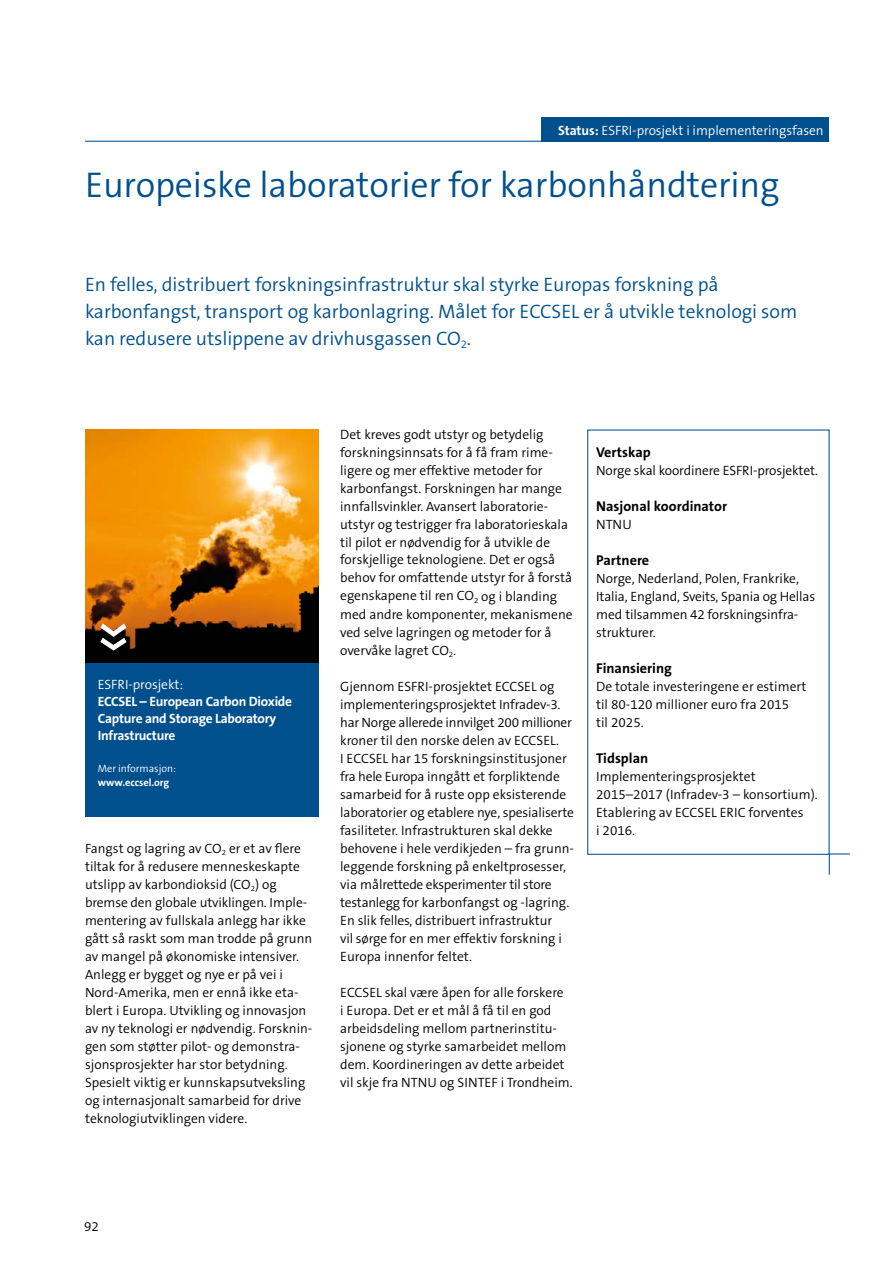
<style>
.page{position:relative;width:893px;height:1263px;background:#fff}
.page>*{position:absolute;margin:0;border:0;box-sizing:border-box;transform-origin:0 0}
.t1{font:300 36px "The Sans B4";letter-spacing:-.005em;color:#00508d}
.t2{font:300 19.5px/27px "The Sans B4";letter-spacing:-.005em;color:#00508d}
.t3{font:700 14.25px "The Sans B7";color:#000}
.t4{font:300 13.5px/18px "The Sans B4";color:#000}
.t5{font:700 13.5px/17.2px "The Sans B7";letter-spacing:-.02em;color:#fff}
.t6{font:300 13.5px "The Sans B4";letter-spacing:-.005em;color:#fff}
.t7{font:300 10.5px "The Sans B4";letter-spacing:-.005em;color:#fff}
.t8{font:700 10.5px "The Sans B7";letter-spacing:-.005em;color:#fff}
.s1{font-family:"The Sans B7";font-weight:700}
</style>
<div class="page">
<img style="left:85px;top:429px;width:234px;height:234px">
<div style="left:85px;top:663px;width:234px;height:154px;background:#00508d"></div>
<div style="left:542px;top:118px;width:287px;height:24px;background:#00508d"></div>
<hr style="left:85px;top:141px;width:744px;height:1px;background:#00508d">
<svg style="left:100px;top:623px;width:27px;height:28px"></svg>
<svg style="left:829px;top:853px;width:21px;height:22px"></svg>
<p class="t6" style="left:558px;top:123px;width:267px"><span class="s1">Status:</span> ESFRI-prosjekt i implementeringsfasen</p>
<h1 class="t1" style="left:85px;top:166px;width:696px">Europeiske laboratorier for karbonhåndtering</h1>
<h2 class="t2" style="left:85px;top:272px;width:714px">En felles, distribuert forskningsinfrastruktur skal styrke Europas forskning på karbonfangst, transport og karbonlagring. Målet for ECCSEL er å utvikle teknologi som kan redusere utslippene av drivhusgassen CO<sub>2</sub>.</h2>
<p class="t6" style="left:98px;top:677px;width:87px">ESFRI-prosjekt:</p>
<p class="t5" style="left:98px;top:693px;width:196px">ECCSEL – European Carbon Dioxide<br>Capture and Storage Laboratory<br>Infrastructure</p>
<p class="t7" style="left:98px;top:763px;width:80px">Mer informasjon:</p>
<p class="t8" style="left:98px;top:777px;width:73px">www.eccsel.org</p>
<p class="t4" style="left:85px;top:839px;width:229px">Fangst og lagring av CO<sub>2</sub> er et av flere tiltak for å redusere menneskeskapte utslipp av karbondioksid (CO<sub>2</sub>) og bremse den globale utviklingen. Imple&shy;mentering av fullskala anlegg har ikke gått så raskt som man trodde på grunn av mangel på økonomiske intensiver.<br>Anlegg er bygget og nye er på vei i Nord-Amerika, men er ennå ikke eta&shy;blert i Europa. Utvikling og innovasjon av ny teknologi er nødvendig. Forsknin&shy;gen som støtter pilot- og demonstra&shy;sjonsprosjekter har stor betydning.<br>Spesielt viktig er kunnskapsutveksling og internasjonalt samarbeid for drive teknologiutviklingen videre.</p>
<p class="t4" style="left:340px;top:425px;width:234px">Det kreves godt utstyr og betydelig forskningsinnsats for å få fram rime&shy;ligere og mer effektive metoder for karbonfangst. Forskningen har mange innfallsvinkler. Avansert laboratorie&shy;utstyr og testrigger fra laboratorieskala til pilot er nødvendig for å utvikle de forskjellige teknologiene. Det er også behov for omfattende utstyr for å forstå egenskapene til ren CO<sub>2</sub> og i blanding med andre komponenter, mekanismene ved selve lagringen og metoder for å overvåke lagret CO<sub>2</sub>.</p>
<p class="t4" style="left:340px;top:677px;width:235px">Gjennom ESFRI-prosjektet ECCSEL og implementeringsprosjektet Infradev-3. har Norge allerede innvilget 200 millioner kroner til den norske delen av ECCSEL.<br>I ECCSEL har 15 forskningsinstitusjoner fra hele Europa inngått et forpliktende samarbeid for å ruste opp eksisterende laboratorier og etablere nye, spesialiserte fasiliteter. Infrastrukturen skal dekke behovene i hele verdikjeden – fra grunn&shy;leggende forskning på enkeltprosesser, via målrettede eksperimenter til store testanlegg for karbonfangst og -lagring.<br>En slik felles, distribuert infrastruktur<br>vil sørge for en mer effektiv forskning i Europa innenfor feltet.</p>
<p class="t4" style="left:340px;top:983px;width:234px">ECCSEL skal være åpen for alle forskere<br>i Europa. Det er et mål å få til en god arbeidsdeling mellom partnerinstitu&shy;sjonene og styrke samarbeidet mellom dem. Koordineringen av dette arbeidet vil skje fra NTNU og SINTEF i Trondheim.</p>
<p class="t3" style="left:596px;top:444px;width:56px">Vertskap</p>
<p class="t4" style="left:596px;top:461px;width:224px">Norge skal koordinere ESFRI-prosjektet.</p>
<p class="t3" style="left:596px;top:498px;width:132px">Nasjonal koordinator</p>
<p class="t4" style="left:596px;top:515px;width:37px">NTNU</p>
<p class="t3" style="left:596px;top:552px;width:55px">Partnere</p>
<p class="t4" style="left:596px;top:569px;width:221px">Norge, Nederland, Polen, Frankrike,<br>Italia, England, Sveits, Spania og Hellas med tilsammen 42 forskningsinfra&shy;strukturer.</p>
<p class="t3" style="left:596px;top:660px;width:77px">Finansiering</p>
<p class="t4" style="left:596px;top:677px;width:212px">De totale investeringene er estimert til 80-120 millioner euro fra 2015<br>til 2025.</p>
<p class="t3" style="left:596px;top:750px;width:54px">Tidsplan</p>
<p class="t4" style="left:596px;top:767px;width:223px">Implementeringsprosjektet<br>2015–2017 (Infradev-3 – konsortium).<br>Etablering av ECCSEL ERIC forventes<br>i 2016.</p>
<p class="t4" style="left:84px;top:1217px;width:16px">92</p>
</div>
